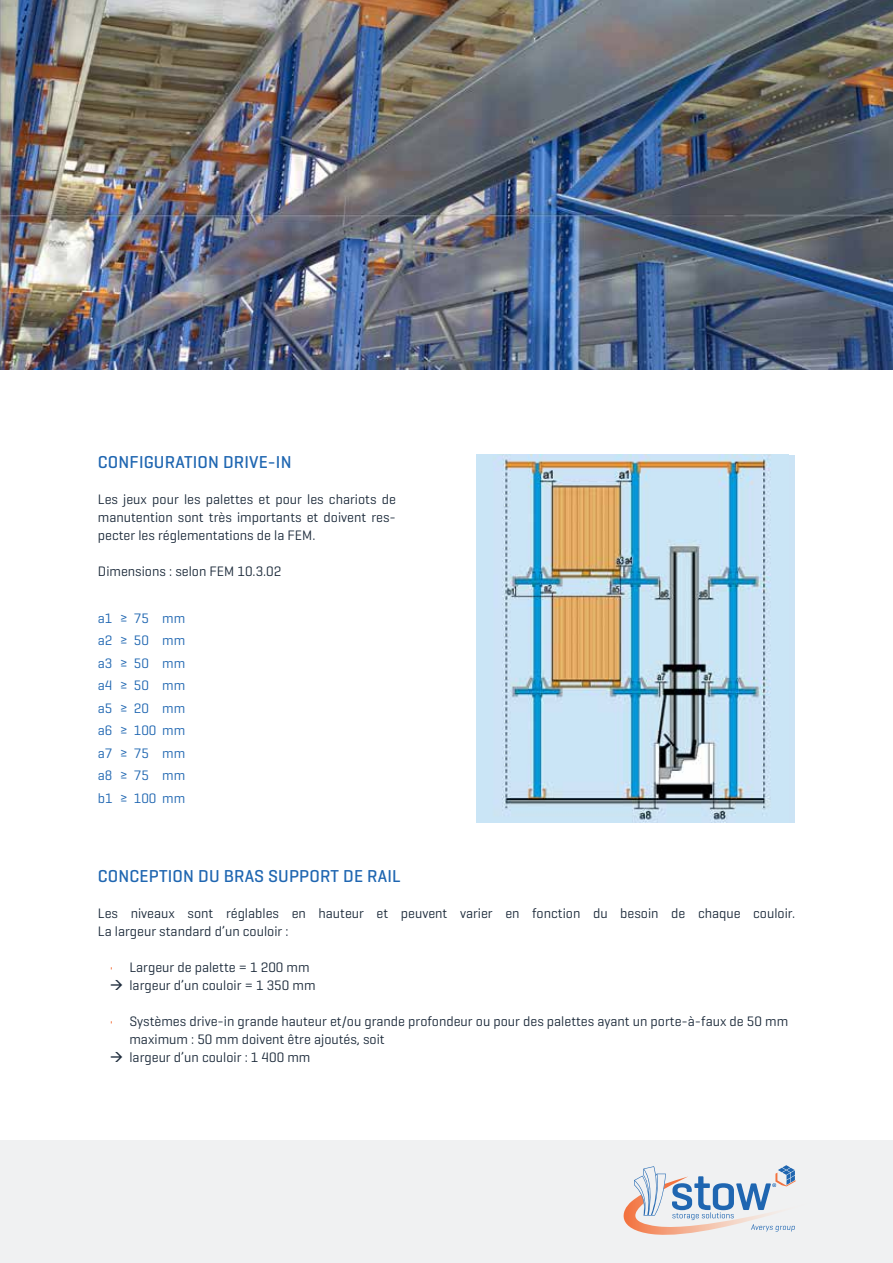
<style>
.page{position:relative;width:893px;height:1263px;background:#fff}
.page>*{position:absolute;margin:0;border:0;box-sizing:border-box;transform-origin:0 0}
.t1{font:500 17.55px "Geogrotesque";letter-spacing:.01em;color:#1f66b1}
.t2{font:13.95px/18px "Geogrotesque";color:#1d2b3b}
.t3{font:13.95px/22.5px "Geogrotesque";color:#1f66b1;text-align:justify}
.s1{color:#f3723e}
</style>
<div class="page">
<div style="left:0;top:1140px;width:893px;height:123px;background:#f0f1f2"></div>
<svg style="left:623px;top:1165px;width:173px;height:70px"></svg>
<img style="left:0;top:0;width:893px;height:370px">
<div style="left:476px;top:455px;width:319px;height:368px;background:#cbe3f5"></div>
<img style="left:502px;top:455px;width:269px;height:368px">
<p class="t1" style="left:98px;top:451px;width:11px">CON</p>
<p class="t1" style="left:130px;top:451px;width:19px">FIGURATION</p>
<p class="t1" style="left:223px;top:451px;width:20px">DRIVE</p>
<p class="t1" style="left:268px;top:451px;width:16px">-IN</p>
<p class="t2" style="left:98px;top:490px;width:299px;text-align:justify">Les jeux pour les palettes et pour les chariots de manutention sont très importants et doivent res&shy;pecter les réglementations de la FEM.</p>
<p class="t2" style="left:98px;top:562px;width:185px">Dimensions : selon FEM 10.3.02</p>
<p class="t3" style="left:98px;top:606px;width:89px">a1 ≥ 75 mm a2 ≥ 50 mm a3 ≥ 50 mm a4 ≥ 50 mm a5 ≥ 20 mm a6 ≥ 100 mm a7 ≥ 75 mm a8 ≥ 75 mm b1 ≥ 100 mm</p>
<p class="t1" style="left:98px;top:865px;width:11px">CONCE</p>
<p class="t1" style="left:149px;top:865px;width:20px">PTION</p>
<p class="t1" style="left:198px;top:865px;width:47px">DU BRAS</p>
<p class="t1" style="left:268px;top:865px;width:52px">SU PPORT</p>
<p class="t1" style="left:343px;top:865px;width:33px">DE RAIL</p>
<p class="t2" style="left:98px;top:904px;width:699px">Les niveaux sont réglables en hauteur et peuvent varier en fonction du besoin de chaque couloir.<br>La largeur standard d’un couloir :</p>
<p class="t2" style="left:110px;top:958px;width:201px"><span class="s1">•</span> Largeur de palette = 1 200 mm</p>
<p class="t2" style="left:110px;top:976px;width:207px">→ largeur d’un couloir = 1 350 mm</p>
<p class="t2" style="left:129px;top:1012px;width:660px;text-indent:-19px"><span class="s1">•</span> Systèmes drive-in grande hauteur et/ou grande profondeur ou pour des palettes ayant un porte-à-faux de 50 mm maximum : 50 mm doivent être ajoutés, soit</p>
<p class="t2" style="left:110px;top:1048px;width:202px">→ largeur d’un couloir : 1 400 mm</p>
</div>
